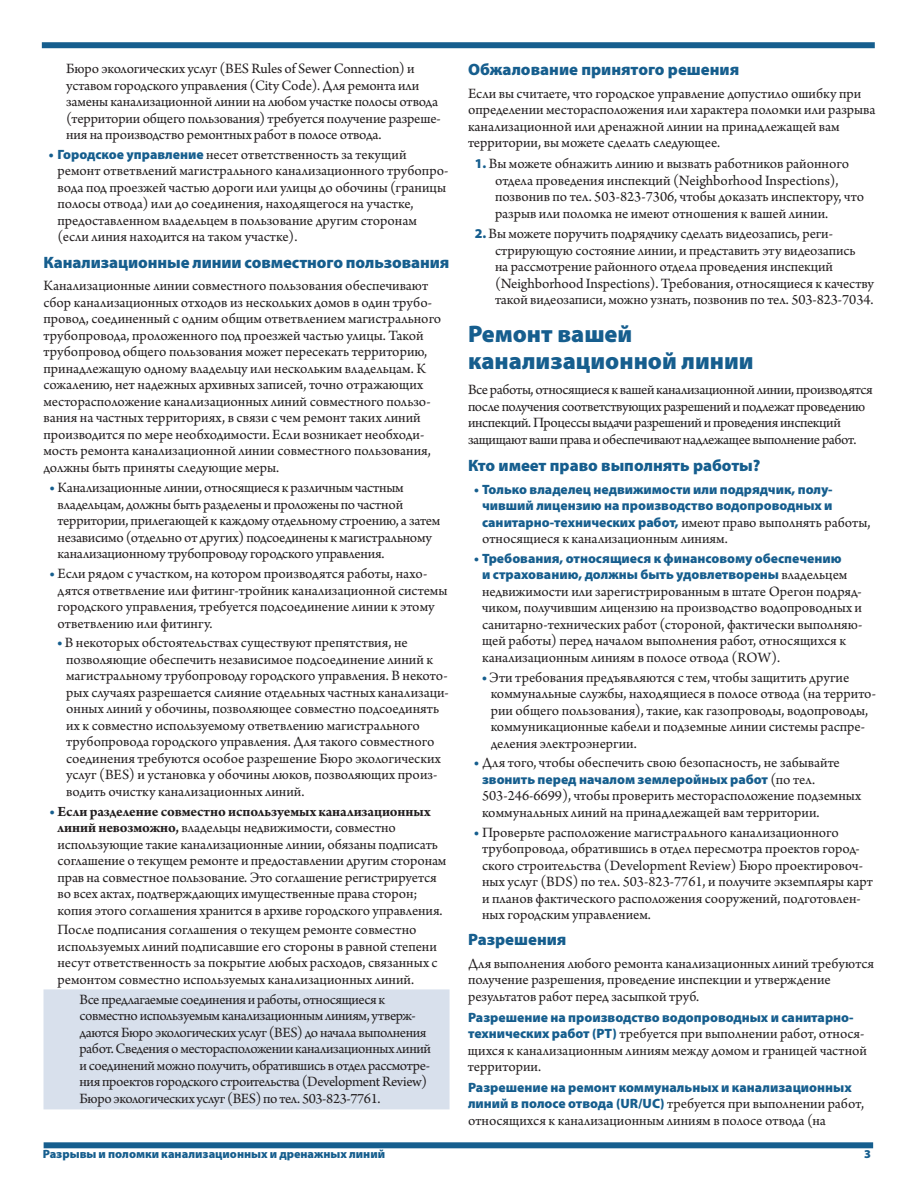
<style>
.page{position:relative;width:918px;height:1188px;background:#fff}
.page>*{position:absolute;margin:0;border:0;box-sizing:border-box;transform-origin:0 0}
.t1{font:900 24px/27px "Myriad Pro";color:#165e8e}
.t2{font:900 16.5px "Myriad Pro";letter-spacing:-.005em;color:#165e8e}
.t3{font:15px/16.5px "Arno Pro";letter-spacing:-.005em;color:#231f20}
.t4{font:15px/16.5px "Arno Pro";letter-spacing:-.025em;color:#231f20}
.t5{font:900 13.5px/16.5px "Myriad Pro";color:#165e8e}
.t6{font:900 12px "Myriad Pro";color:#165e8e}
.s1{font-family:"Myriad Pro";font-weight:900;font-size:13.5px;color:#165e8e}
.s2{font-weight:700}
.s3{font-family:"Arno Pro";font-weight:400;font-size:15px;color:#231f20}
</style>
<div class="page">
<div style="left:42px;top:42px;width:833px;height:6px;background:#165e8e"></div>
<div style="left:44px;top:1142px;width:829px;height:6px;background:#165e8e"></div>
<div style="left:44px;top:989px;width:406px;height:120px;background:#d8e0ec"></div>
<p class="t3" style="left:66px;top:61px;width:376px">Бюро экологических услуг (BES Rules of Sewer Connection) и уставом городского управления (City Code). Для ремонта или замены канализационной линии на любом участке полосы отвода (территории общего пользования) требуется получение разреше&shy;ния на производство ремонтных работ в полосе отвода.</p>
<p class="t3" style="left:58px;top:147px;width:392px;text-indent:-9px"><span class="s1">• Городское управление</span> несет ответственность за текущий ремонт ответвлений магистрального канализационного трубопро&shy;вода под проезжей частью дороги или улицы до обочины (границы полосы отвода) или до соединения, находящегося на участке, предоставленном владельцем в пользование другим сторонам (если линия находится на таком участке).</p>
<p class="t2" style="left:44px;top:251px;width:408px">Канализационные линии совместного пользования</p>
<p class="t3" style="left:44px;top:278px;width:399px">Канализационные линии совместного пользования обеспечивают сбор канализационных отходов из нескольких домов в один трубо&shy;провод, соединенный с одним общим ответвлением магистрального трубопровода, проложенного под проезжей частью улицы. Такой трубопровод общего пользования может пересекать территорию, принадлежащую одному владельцу или нескольким владельцам. К сожалению, нет надежных архивных записей, точно отражающих месторасположение канализационных линий совместного пользо&shy;вания на частных территориях, в связи с чем ремонт таких линий производится по мере необходимости. Если возникает необходи&shy;мость ремонта канализационной линии совместного пользования, должны быть приняты следующие меры.</p>
<p class="t3" style="left:58px;top:480px;width:384px;text-indent:-8px"><span class="s1">•</span> Канализационные линии, относящиеся к различным частным владельцам, должны быть разделены и проложены по частной территории, прилегающей к каждому отдельному строению, а затем независимо (отдельно от других) подсоединены к магистральному канализационному трубопроводу городского управления.</p>
<p class="t3" style="left:58px;top:566px;width:391px;text-indent:-8px"><span class="s1">•</span> Если рядом с участком, на котором производятся работы, нахо&shy;дятся ответвление или фитинг-тройник канализационной системы городского управления, требуется подсоединение линии к этому ответвлению или фитингу.</p>
<p class="t3" style="left:66px;top:635px;width:384px;text-indent:-9px"><span class="s1">•</span> В некоторых обстоятельствах существуют препятствия, не позволяющие обеспечить независимое подсоединение линий к магистральному трубопроводу городского управления. В некото&shy;рых случаях разрешается слияние отдельных частных канализаци&shy;онных линий у обочины, позволяющее совместно подсоединять их к совместно используемому ответвлению магистрального трубопровода городского управления. Для такого совместного соединения требуются особое разрешение Бюро экологических услуг (BES) и установка у обочины люков, позволяющих произ&shy;водить очистку канализационных линий.</p>
<p class="t3" style="left:58px;top:804px;width:390px;text-indent:-8px"><span class="s1">•</span> <span class="s2">Если разделение совместно используемых канализационных линий невозможно,</span> владельцы недвижимости, совместно использующие такие канализационные линии, обязаны подписать соглашение о текущем ремонте и предоставлении другим сторонам прав на совместное пользование. Это соглашение регистрируется во всех актах, подтверждающих имущественные права сторон; копия этого соглашения хранится в архиве городского управления.</p>
<p class="t3" style="left:58px;top:922px;width:382px">После подписания соглашения о текущем ремонте совместно используемых линий подписавшие его стороны в равной степени несут ответственность за покрытие любых расходов, связанных с ремонтом совместно используемых канализационных линий.</p>
<p class="t4" style="left:80px;top:992px;width:353px">Все предлагаемые соединения и работы, относящиеся к совместно используемым канализационным линиям, утверж&shy;даются Бюро экологических услуг (BES) до начала выполнения работ. Сведения о месторасположении канализационных линий и соединений можно получить, обратившись в отдел рассмотре&shy;ния проектов городского строительства (Development Review)<br>Бюро экологических услуг (BES) по тел. 503-823-7761.</p>
<p class="t2" style="left:468px;top:59px;width:273px">Обжалование принятого решения</p>
<p class="t3" style="left:468px;top:86px;width:409px">Если вы считаете, что городское управление допустило ошибку при определении месторасположения или характера поломки или разрыва канализационной или дренажной линии на принадлежащей вам территории, вы можете сделать следующее.</p>
<p class="t3" style="left:495px;top:156px;width:371px;text-indent:-20px"><span class="s1">1.</span> Вы можете обнажить линию и вызвать работников районного отдела проведения инспекций (Neighborhood Inspections), позвонив по тел. 503-823-7306, чтобы доказать инспектору, что разрыв или поломка не имеют отношения к вашей линии.</p>
<p class="t3" style="left:495px;top:226px;width:381px;text-indent:-20px"><span class="s1">2.</span> Вы можете поручить подрядчику сделать видеозапись, реги&shy;стрирующую состояние линии, и представить эту видеозапись<br>на рассмотрение районного отдела проведения инспекций (Neighborhood Inspections). Требования, относящиеся к качеству такой видеозаписи, можно узнать, позвонив по тел. 503-823-7034.</p>
<h1 class="t1" style="left:468px;top:320px;width:287px">Ремонт вашей канализационной линии</h1>
<p class="t4" style="left:468px;top:382px;width:406px">Все работы, относящиеся к вашей канализационной линии, производятся после получения соответствующих разрешений и подлежат проведению инспекций. Процессы выдачи разрешений и проведения инспекций защищают ваши права и обеспечивают надлежащее выполнение работ.</p>
<p class="t2" style="left:468px;top:455px;width:294px">Кто имеет право выполнять работы?</p>
<p class="t5" style="left:482px;top:480px;width:390px;text-indent:-8px">• Только владелец недвижимости или подрядчик, полу&shy;чивший лицензию на производство водопроводных и санитарно-технических работ, <span class="s3">имеют право выполнять работы,</span></p>
<p class="t3" style="left:482px;top:531px;width:247px">относящиеся к канализационным линиям.</p>
<p class="t5" style="left:474px;top:549px;width:375px;text-align:center">• Требования, относящиеся к финансовому обеспечению и страхованию, должны быть удовлетворены <span class="s3">владельцем</span></p>
<p class="t3" style="left:482px;top:584px;width:382px">недвижимости или зарегистрированным в штате Орегон подряд&shy;чиком, получившим лицензию на производство водопроводных и санитарно-технических работ (стороной, фактически выполняю&shy;щей работы) перед началом выполнения работ, относящихся к канализационным линиям в полосе отвода (ROW).</p>
<p class="t3" style="left:491px;top:670px;width:387px;text-indent:-9px"><span class="s1">•</span> Эти требования предъявляются с тем, чтобы защитить другие коммунальные службы, находящиеся в полосе отвода (на террито&shy;рии общего пользования), такие, как газопроводы, водопроводы, коммуникационные кабели и подземные линии системы распре&shy;деления электроэнергии.</p>
<p class="t3" style="left:474px;top:755px;width:367px"><span class="s1">•</span> Для того, чтобы обеспечить свою безопасность, не забывайте</p>
<p class="t5" style="left:482px;top:770px;width:335px">звонить перед началом землеройных работ <span class="s3">(по тел.</span></p>
<p class="t3" style="left:482px;top:788px;width:381px">503-246-6699), чтобы проверить месторасположение подземных коммунальных линий на принадлежащей вам территории.</p>
<p class="t3" style="left:482px;top:825px;width:392px;text-indent:-8px"><span class="s1">•</span> Проверьте расположение магистрального канализационного трубопровода, обратившись в отдел пересмотра проектов город&shy;ского строительства (Development Review) Бюро проектировоч&shy;ных услуг (BDS) по тел. 503-823-7761, и получите экземпляры карт и планов фактического расположения сооружений, подготовлен&shy;ных городским управлением.</p>
<p class="t2" style="left:468px;top:929px;width:100px">Разрешения</p>
<p class="t3" style="left:468px;top:956px;width:408px">Для выполнения любого ремонта канализационных линий требуются получение разрешения, проведение инспекции и утверждение результатов работ перед засыпкой труб.</p>
<p class="t5" style="left:468px;top:1008px;width:387px">Разрешение на производство водопроводных и санитарно-</p>
<p class="t3" style="left:468px;top:1026px;width:401px"><span class="s1">технических работ (PT)</span> требуется при выполнении работ, относя&shy;щихся к канализационным линиям между домом и границей частной территории.</p>
<p class="t5" style="left:468px;top:1079px;width:385px">Разрешение на ремонт коммунальных и канализационных</p>
<p class="t3" style="left:468px;top:1096px;width:398px"><span class="s1">линий в полосе отвода (UR/UC)</span> требуется при выполнении работ, относящихся к канализационным линиям в полосе отвода (на</p>
<p class="t6" style="left:43px;top:1146px;width:344px">Разрывы и поломки канализационных и дренажных линий</p>
<p class="t6" style="left:864px;top:1146px;width:8px">3</p>
</div>
